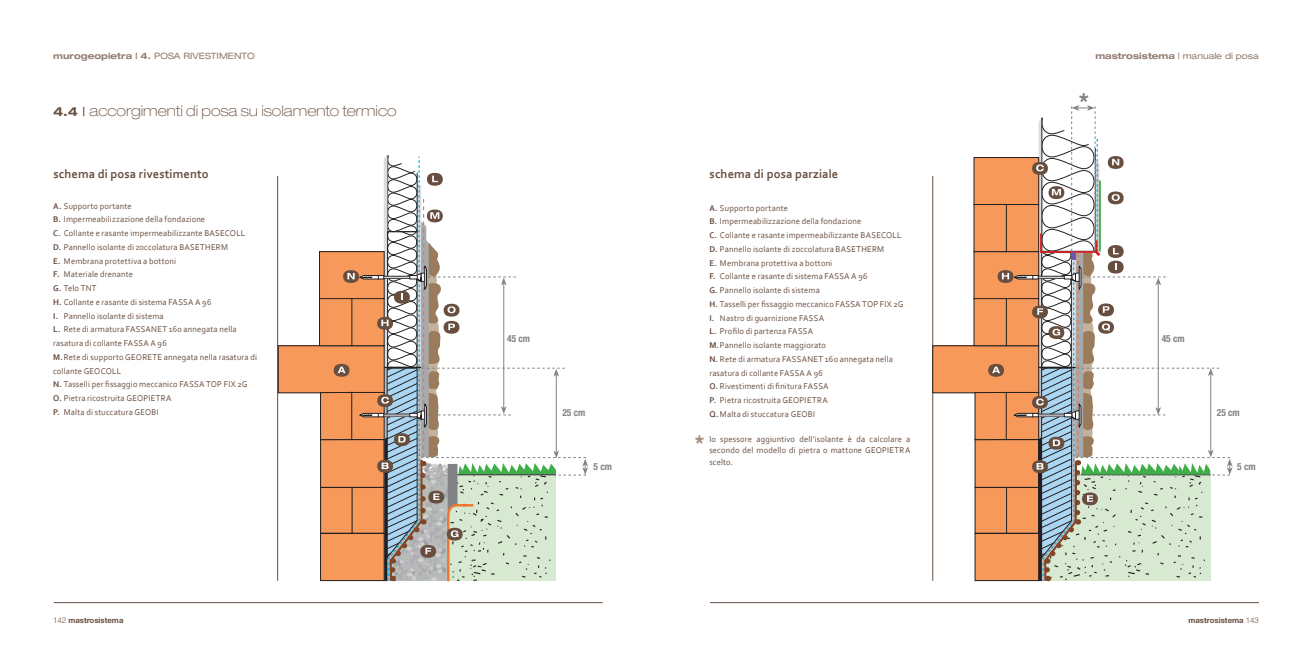
<style>
.page{position:relative;width:1312px;height:656px;background:#fff}
.page>*{position:absolute;margin:0;border:0;box-sizing:border-box;transform-origin:0 0}
.t1{font:700 condensed 25px "Helvetica Neue LT Std";color:#808285}
.t2{font:700 condensed 23.38px "Helvetica Neue LT Std";color:#a08c7f}
.t3{font:100 expanded 15px "Helvetica Neue LT Std";color:#674e3f}
.t4{font:700 12.5px "Corbel";letter-spacing:.005em;color:#674e3f}
.t5{font:700 condensed 9.75px "Helvetica Neue LT Std";color:#808285}
.t6{font:8.75px/13.8px "Corbel";letter-spacing:.02em;color:#674e3f}
.t7{font:700 expanded 8.75px "Helvetica Neue LT Std";color:#917b6e}
.t8{font:expanded 8.75px "Helvetica Neue LT Std";color:#917b6e}
.t9{font:700 7.75px "Helvetica Neue LT Std";color:#674e3f}
.s1{font-weight:400}
.s2{font-weight:700}
.s3{font-weight:700;font-size:12.5px}
.s4{font-weight:400;font-size:12.5px}
.s5{font-weight:300}
</style>
<div class="page">
<hr style="left:54px;top:602px;width:548px;height:1px;background:#674e3f">
<hr style="left:709px;top:602px;width:549px;height:1px;background:#674e3f">
<hr style="left:277px;top:176px;width:1px;height:404px;background:#674e3f">
<hr style="left:932px;top:176px;width:1px;height:404px;background:#674e3f">
<div style="left:932px;top:345px;width:106px;height:48px;background:#f8995c"></div>
<div style="left:932px;top:345px;width:106px;height:48px;border:1px solid #231f20"></div>
<div style="left:974px;top:439px;width:64px;height:48px;background:#f8995c"></div>
<div style="left:973px;top:251px;width:65px;height:47px;background:#f8995c"></div>
<div style="left:973px;top:157px;width:65px;height:47px;background:#f8995c"></div>
<div style="left:974px;top:392px;width:31px;height:47px;background:#f8995c"></div>
<div style="left:974px;top:392px;width:32px;height:48px;border:1px solid #231f20"></div>
<div style="left:973px;top:298px;width:33px;height:47px;background:#f8995c"></div>
<div style="left:973px;top:298px;width:33px;height:48px;border:1px solid #231f20"></div>
<div style="left:973px;top:204px;width:33px;height:47px;background:#f8995c"></div>
<div style="left:973px;top:204px;width:33px;height:48px;border:1px solid #231f20"></div>
<div style="left:974px;top:487px;width:32px;height:46px;background:#f8995c"></div>
<div style="left:974px;top:533px;width:64px;height:47px;background:#f8995c"></div>
<svg style="left:987px;top:364px;width:16px;height:12px"></svg>
<div style="left:278px;top:345px;width:106px;height:48px;background:#f8995c"></div>
<div style="left:278px;top:345px;width:106px;height:48px;border:1px solid #231f20"></div>
<div style="left:320px;top:439px;width:64px;height:48px;background:#f8995c"></div>
<div style="left:320px;top:439px;width:64px;height:48px;border:1px solid #231f20"></div>
<div style="left:319px;top:251px;width:65px;height:47px;background:#f8995c"></div>
<div style="left:319px;top:251px;width:65px;height:48px;border:1px solid #231f20"></div>
<div style="left:320px;top:392px;width:31px;height:47px;background:#f8995c"></div>
<div style="left:320px;top:392px;width:32px;height:48px;border:1px solid #231f20"></div>
<div style="left:319px;top:298px;width:33px;height:47px;background:#f8995c"></div>
<div style="left:319px;top:298px;width:33px;height:48px;border:1px solid #231f20"></div>
<div style="left:320px;top:487px;width:32px;height:46px;background:#f8995c"></div>
<div style="left:320px;top:487px;width:32px;height:46px;border:1px solid #231f20"></div>
<div style="left:320px;top:533px;width:64px;height:47px;background:#f8995c"></div>
<div style="left:320px;top:533px;width:64px;height:47px;border:1px solid #231f20"></div>
<div style="left:333px;top:364px;width:16px;height:12px;background:#674e3f;border-radius:50%"></div>
<svg style="left:991px;top:105px;width:241px;height:477px"></svg>
<hr style="left:1039px;top:366px;width:35px;height:2px;background:#231f20">
<svg style="left:337px;top:155px;width:251px;height:427px"></svg>
<p class="t7" style="left:53px;top:51px;width:203px">murogeopietra | 4. <span class="s1">POSA RIVESTIMENTO</span></p>
<p class="t8" style="left:1095px;top:51px;width:165px"><span class="s2">mastrosistema</span> | manuale di posa</p>
<h3 class="t3" style="left:53px;top:101px;width:345px"><span class="s3">4.4</span> <span class="s4">|</span> accorgimenti di posa su isolamento termico</h3>
<h3 class="t4" style="left:53px;top:166px;width:157px">schema di posa rivestimento</h3>
<p class="t6" style="left:53px;top:198px;width:205px"><span class="s2">A.</span> Supporto portante<br><span class="s2">B.</span> Impermeabilizzazione della fondazione<br><span class="s2">C.</span> Collante e rasante impermeabilizzante BASECOLL<br><span class="s2">D.</span> Pannello isolante di zoccolatura BASETHERM<br><span class="s2">E.</span> Membrana protettiva a bottoni<br><span class="s2">F.</span> Materiale drenante<br><span class="s2">G.</span> Telo TNT<br><span class="s2">H.</span> Collante e rasante di sistema FASSA A 96<br><span class="s2">I.</span> Pannello isolante di sistema<br><span class="s2">L.</span> Rete di armatura FASSANET 160 annegata nella rasatura di collante FASSA A 96<br><span class="s2">M.</span> Rete di supporto GEORETE annegata nella rasatura di collante GEOCOLL<br><span class="s2">N.</span> Tasselli per fissaggio meccanico FASSA TOP FIX 2G <span class="s2">O.</span> Pietra ricostruita GEOPIETRA<br><span class="s2">P.</span> Malta di stuccatura GEOBI</p>
<p class="t5" style="left:507px;top:333px;width:24px">45 cm</p>
<p class="t5" style="left:562px;top:406px;width:24px">25 cm</p>
<p class="t5" style="left:593px;top:460px;width:20px">5 cm</p>
<h3 class="t4" style="left:709px;top:166px;width:130px">schema di posa parziale</h3>
<p class="t6" style="left:709px;top:201px;width:196px"><span class="s2">A.</span> Supporto portante<br><span class="s2">B.</span> Impermeabilizzazione della fondazione<br><span class="s2">C.</span> Collante e rasante impermeabilizzante BASECOLL <span class="s2">D.</span> Pannello isolante di zoccolatura BASETHERM<br><span class="s2">E.</span> Membrana protettiva a bottoni<br><span class="s2">F.</span> Collante e rasante di sistema FASSA A 96<br><span class="s2">G.</span> Pannello isolante di sistema<br><span class="s2">H.</span> Tasselli per fissaggio meccanico FASSA TOP FIX 2G <span class="s2">I.</span> Nastro di guarnizione FASSA<br><span class="s2">L.</span> Profilo di partenza FASSA<br><span class="s2">M.</span> Pannello isolante maggiorato<br><span class="s2">N.</span> Rete di armatura FASSANET 160 annegata nella rasatura di collante FASSA A 96<br><span class="s2">O.</span> Rivestimenti di finitura FASSA<br><span class="s2">P.</span> Pietra ricostruita GEOPIETRA<br><span class="s2">Q.</span> Malta di stuccatura GEOBI</p>
<p class="t6" style="left:709px;top:433px;width:202px;line-height:11.2px;text-align:justify">lo spessore aggiuntivo dell’isolante è da calcolare a secondo del modello di pietra o mattone GEOPIETRA scelto.</p>
<h2 class="t2" style="left:694px;top:429px;width:10px">*</h2>
<h1 class="t1" style="left:1078px;top:87px;width:11px">*</h1>
<p class="t5" style="left:1161px;top:333px;width:24px">45 cm</p>
<p class="t5" style="left:1216px;top:406px;width:24px">25 cm</p>
<p class="t5" style="left:1236px;top:460px;width:20px">5 cm</p>
<p class="t9" style="left:53px;top:615px;width:72px"><span class="s5">142</span> mastrosistema</p>
<p class="t9" style="left:1188px;top:615px;width:72px">mastrosistema <span class="s5">143</span></p>
</div>
